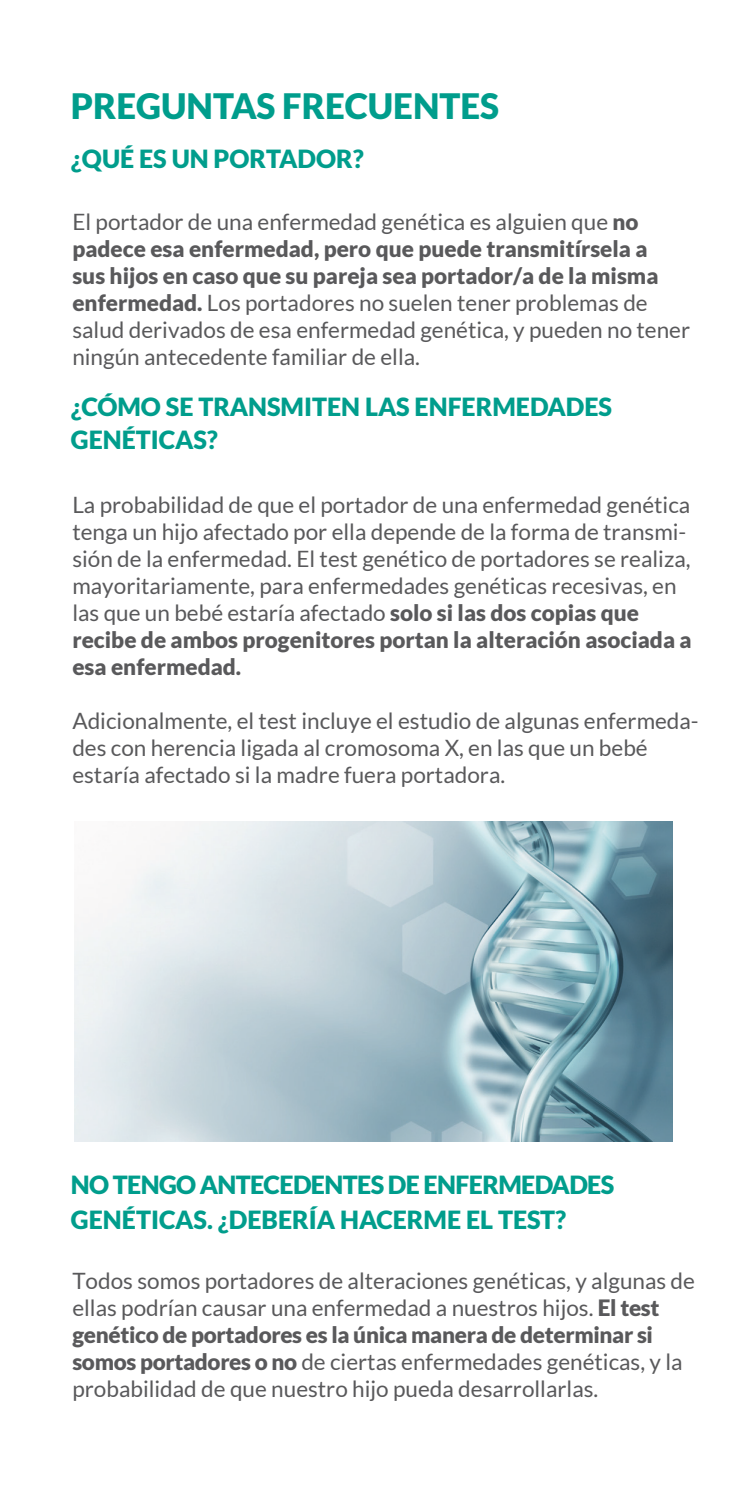
<style>
.page{position:relative;width:745px;height:1489px;background:#fff}
.page>*{position:absolute;margin:0;border:0;box-sizing:border-box;transform-origin:0 0}
.t1{font:900 35px "Lato";color:#009d8c}
.t2{font:900 25px/35px "Lato";letter-spacing:-.025em;color:#009d8c}
.t3{font:900 25px/32.5px "Lato";color:#009d8c}
.t4{font:22.5px/27px "Lato";color:#59595b}
.s1{font-weight:900}
</style>
<div class="page">
<img style="left:75px;top:821px;width:597px;height:320px">
<h1 class="t1" style="left:71px;top:86px;width:429px">PREGUNTAS FRECUENTES</h1>
<p class="t3" style="left:71px;top:142px;width:294px">¿QUÉ ES UN PORTADOR?</p>
<p class="t4" style="left:72px;top:208px;width:619px">El portador de una enfermedad genética es alguien que <span class="s1">no padece esa enfermedad, pero que puede transmitírsela a<br>sus hijos en caso que su pareja sea portador/a de la misma enfermedad.</span> Los portadores no suelen tener problemas de salud derivados de esa enfermedad genética, y pueden no tener ningún antecedente familiar de ella.</p>
<p class="t3" style="left:71px;top:390px;width:542px">¿CÓMO SE TRANSMITEN LAS ENFERMEDADES<br>GENÉTICAS?</p>
<p class="t4" style="left:72px;top:491px;width:620px">La probabilidad de que el portador de una enfermedad genética tenga un hijo afectado por ella depende de la forma de transmi&shy;sión de la enfermedad. El test genético de portadores se realiza, mayoritariamente, para enfermedades genéticas recesivas, en las que un bebé estaría afectado <span class="s1">solo si las dos copias que recibe de ambos progenitores portan la alteración asociada a esa enfermedad.</span></p>
<p class="t4" style="left:72px;top:707px;width:627px">Adicionalmente, el test incluye el estudio de algunas enfermeda&shy;des con herencia ligada al cromosoma X, en las que un bebé estaría afectado si la madre fuera portadora.</p>
<p class="t2" style="left:71px;top:1166px;width:544px">NO TENGO ANTECEDENTES DE ENFERMEDADES<br>GENÉTICAS. ¿DEBERÍA HACERME EL TEST?</p>
<p class="t4" style="left:72px;top:1267px;width:623px">Todos somos portadores de alteraciones genéticas, y algunas de ellas podrían causar una enfermedad a nuestros hijos. <span class="s1">El test genético de portadores es la única manera de determinar si somos portadores o no</span> de ciertas enfermedades genéticas, y la probabilidad de que nuestro hijo pueda desarrollarlas.</p>
</div>
